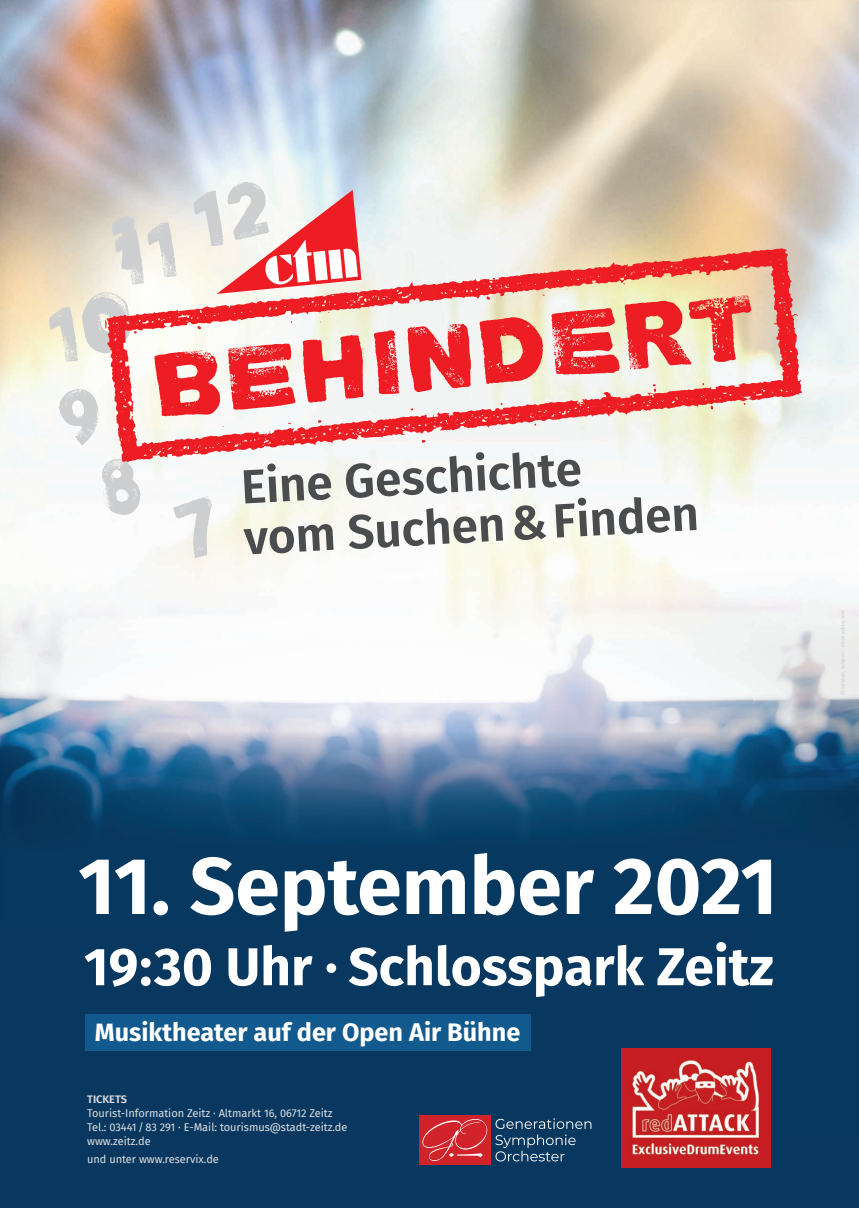
<style>
.page{position:relative;width:859px;height:1208px;background:#fff}
.page>*{position:absolute;margin:0;border:0;box-sizing:border-box;transform-origin:0 0}
.t1{font:700 80.3px "Fira Sans";color:#fff}
.t2{font:700 53.2px "Fira Sans";color:#fff}
.t3{font:700 25.2px "Fira Sans";color:#fff}
.t4{font:11px/14px "Fira Sans";letter-spacing:-.005em;color:#dcdddf}
.t5{font:600 11px "Fira Sans";letter-spacing:-.005em;color:#dcdddf}
</style>
<div class="page">
<img style="left:0;top:0;width:859px;height:1208px">
<div style="left:419px;top:1115px;width:72px;height:49px;background:#d1232a"></div>
<svg style="left:495px;top:1118px;width:96px;height:43px;background:#295274"></svg>
<svg style="left:422px;top:1119px;width:65px;height:42px"></svg>
<div style="left:85px;top:1013px;width:445px;height:37px;background:#12598d"></div>
<svg style="left:173px;top:496px;width:39px;height:62px"></svg>
<svg style="left:112px;top:214px;width:65px;height:34px;background:#dddad5"></svg>
<svg style="left:59px;top:389px;width:40px;height:56px"></svg>
<svg style="left:193px;top:182px;width:168px;height:66px"></svg>
<svg style="left:102px;top:451px;width:39px;height:64px"></svg>
<svg style="left:106px;top:248px;width:696px;height:214px"></svg>
<svg style="left:49px;top:292px;width:88px;height:70px;background:#e7c6be"></svg>
<svg style="left:289px;top:316px;width:5px;height:7px"></svg>
<svg style="left:487px;top:296px;width:3px;height:4px"></svg>
<svg style="left:541px;top:291px;width:4px;height:5px"></svg>
<svg style="left:653px;top:384px;width:3px;height:8px"></svg>
<svg style="left:702px;top:383px;width:5px;height:4px"></svg>
<svg style="left:314px;top:420px;width:8px;height:3px"></svg>
<svg style="left:500px;top:403px;width:5px;height:5px"></svg>
<svg style="left:244px;top:463px;width:87px;height:40px"></svg>
<svg style="left:243px;top:524px;width:91px;height:30px"></svg>
<svg style="left:346px;top:452px;width:351px;height:97px"></svg>
<svg style="left:154px;top:343px;width:141px;height:90px"></svg>
<svg style="left:408px;top:323px;width:63px;height:69px"></svg>
<svg style="left:303px;top:335px;width:61px;height:68px"></svg>
<svg style="left:374px;top:330px;width:25px;height:64px"></svg>
<svg style="left:479px;top:317px;width:64px;height:67px;background:#ee635e"></svg>
<svg style="left:551px;top:281px;width:200px;height:94px;background:#ef9787"></svg>
<img style="left:621px;top:1049px;width:150px;height:118px">
<h1 class="t1" style="left:78px;top:839px;width:701px">11. September 2021</h1>
<h2 class="t2" style="left:84px;top:935px;width:691px">19:30 Uhr . Schlosspark Zeitz</h2>
<h3 class="t3" style="left:95px;top:1017px;width:427px">Musiktheater auf der Open Air Bühne</h3>
<p class="t5" style="left:87px;top:1092px;width:41px">TICKETS</p>
<p class="t4" style="left:87px;top:1106px;width:262px">Tourist-Information Zeitz ∙ Altmarkt 16, 06712 Zeitz<br>Tel.: 03441 / 83 291 ∙ E-Mail: tourismus@stadt-zeitz.de www.zeitz.de</p>
<p class="t4" style="left:87px;top:1152px;width:133px">und unter www.reservix.de</p>
</div>
